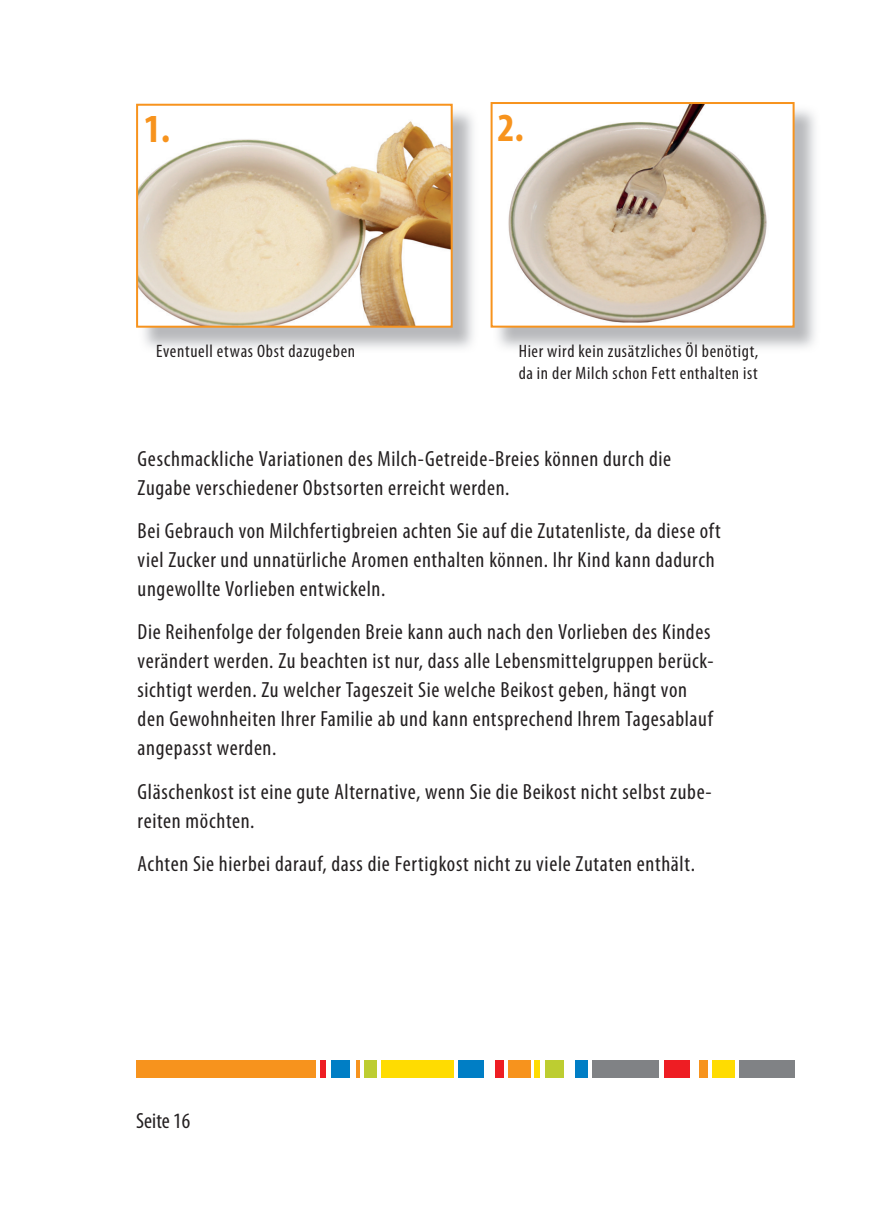
<style>
.page{position:relative;width:874px;height:1225px;background:#fff}
.page>*{position:absolute;margin:0;border:0;box-sizing:border-box;transform-origin:0 0}
.t1{font:700 condensed 40px "Myriad Pro";color:#f7931d}
.t2{font:condensed 22px/29px "Myriad Pro";letter-spacing:.03em;color:#231f20}
.t3{font:condensed 18px/22px "Myriad Pro";letter-spacing:.035em;color:#231f20}
</style>
<div class="page">
<div style="left:136px;top:1060px;width:179px;height:17px;background:#f7931d"></div>
<div style="left:320px;top:1060px;width:5px;height:17px;background:#ee1d23"></div>
<div style="left:331px;top:1060px;width:18px;height:17px;background:#007ec5"></div>
<div style="left:364px;top:1060px;width:12px;height:17px;background:#bdcd31"></div>
<div style="left:381px;top:1060px;width:72px;height:17px;background:#ffdc01"></div>
<div style="left:495px;top:1060px;width:8px;height:17px;background:#ee1d23"></div>
<div style="left:507px;top:1060px;width:23px;height:17px;background:#f7931d"></div>
<div style="left:458px;top:1060px;width:26px;height:17px;background:#007ec5"></div>
<div style="left:534px;top:1060px;width:6px;height:17px;background:#ffdc01"></div>
<div style="left:545px;top:1060px;width:18px;height:17px;background:#bdcd31"></div>
<div style="left:575px;top:1060px;width:12px;height:17px;background:#007ec5"></div>
<div style="left:592px;top:1060px;width:66px;height:17px;background:#808285"></div>
<div style="left:699px;top:1060px;width:8px;height:17px;background:#f7931d"></div>
<div style="left:712px;top:1060px;width:22px;height:17px;background:#ffdc01"></div>
<div style="left:663px;top:1060px;width:26px;height:17px;background:#ee1d23"></div>
<div style="left:738px;top:1060px;width:56px;height:17px;background:#808285"></div>
<hr style="left:356px;top:1060px;width:4px;height:17px;background:#f7931d">
<img style="left:144px;top:106px;width:329px;height:243px">
<img style="left:139px;top:107px;width:310px;height:218px">
<div style="left:136px;top:104px;width:316px;height:224px;border:2px solid #f7931d"></div>
<img style="left:498px;top:105px;width:317px;height:243px">
<img style="left:498px;top:105px;width:293px;height:220px">
<div style="left:490px;top:102px;width:304px;height:226px;border:2px solid #f7931d"></div>
<h1 class="t1" style="left:144px;top:103px;width:28px">1.</h1>
<h1 class="t1" style="left:497px;top:102px;width:28px">2.</h1>
<p class="t3" style="left:156px;top:339px;width:200px">Eventuell etwas Obst dazugeben</p>
<p class="t3" style="left:518px;top:339px;width:241px">Hier wird kein zusätzliches Öl benötigt, da in der Milch schon Fett enthalten ist</p>
<p class="t2" style="left:137px;top:444px;width:535px">Geschmackliche Variationen des Milch-Getreide-Breies können durch die<br>Zugabe verschiedener Obstsorten erreicht werden.</p>
<p class="t2" style="left:137px;top:516px;width:584px">Bei Gebrauch von Milchfertigbreien achten Sie auf die Zutatenliste, da diese oft viel Zucker und unnatürliche Aromen enthalten können. Ihr Kind kann dadurch ungewollte Vorlieben entwickeln.</p>
<p class="t2" style="left:137px;top:617px;width:577px">Die Reihenfolge der folgenden Breie kann auch nach den Vorlieben des Kindes verändert werden. Zu beachten ist nur, dass alle Lebensmittelgruppen berück&shy;sichtigt werden. Zu welcher Tageszeit Sie welche Beikost geben, hängt von den Gewohnheiten Ihrer Familie ab und kann entsprechend Ihrem Tagesablauf angepasst werden.</p>
<p class="t2" style="left:137px;top:776px;width:575px">Gläschenkost ist eine gute Alternative, wenn Sie die Beikost nicht selbst zube&shy;reiten möchten.</p>
<p class="t2" style="left:137px;top:848px;width:558px">Achten Sie hierbei darauf, dass die Fertigkost nicht zu viele Zutaten enthält.</p>
<p class="t2" style="left:136px;top:1106px;width:55px">Seite 16</p>
</div>
